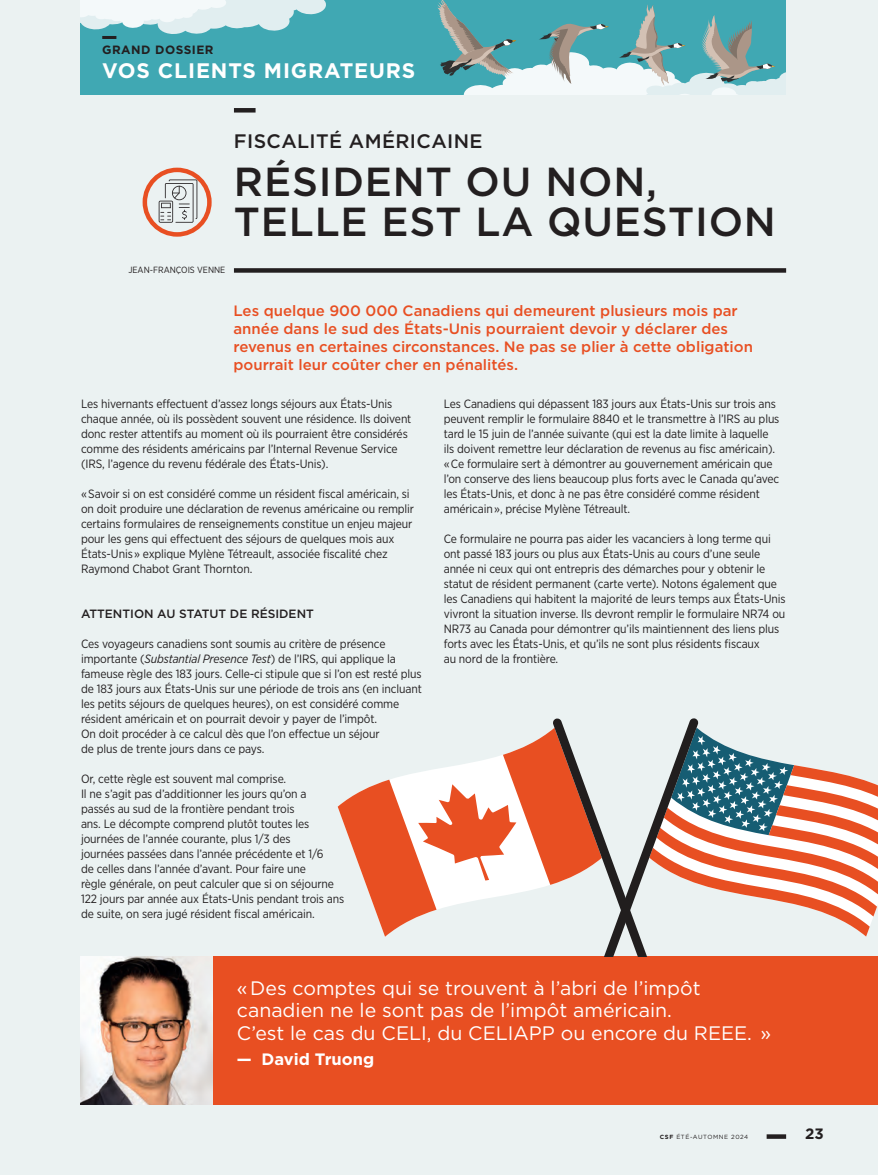
<style>
.page{position:relative;width:878px;height:1175px;background:#fff}
.page>*{position:absolute;margin:0;border:0;box-sizing:border-box;transform-origin:0 0}
.t1{font:500 40.5px/40.5px "Gotham";letter-spacing:.02em;color:#231f20}
.t2{font:700 21px "Gotham";letter-spacing:.04em;color:#fff}
.t3{font:19.5px/22.5px "Gotham";color:#fff}
.t4{font:500 19.5px "Gotham";letter-spacing:.02em;color:#231f20}
.t5{font:700 16.5px "Gotham";color:#fff}
.t6{font:500 15px/18px "Gotham";color:#e84f22}
.t7{font:700 15px "Gotham";color:#231f20}
.t8{font:12px/15px "Gotham Narrow";letter-spacing:-.01em;color:#231f20}
.t9{font:500 12px "Gotham";color:#231f20}
.t10{font:700 12px "Gotham";letter-spacing:.04em;color:#231f20}
.t11{font:9px "Gotham Narrow";color:#231f20}
.t12{font:6px "Gotham";letter-spacing:.1em;color:#231f20}
.s1{font-style:italic}
.s2{font-weight:700}
</style>
<div class="page">
<div style="left:0;top:0;width:878px;height:1174px;background:#ebf2f2"></div>
<div style="left:234px;top:268px;width:552px;height:5px;background:#231f20"></div>
<hr style="left:234px;top:108px;width:21px;height:4px;background:#231f20">
<div style="left:143px;top:168px;width:69px;height:69px;border:4px solid #e84f22;border-radius:50%"></div>
<div style="left:81px;top:0;width:704px;height:94px;background:#40a8b3"></div>
<svg style="left:81px;top:0;width:245px;height:34px"></svg>
<svg style="left:437px;top:0;width:348px;height:94px"></svg>
<hr style="left:102px;top:36px;width:14px;height:3px;background:#231f20">
<svg style="left:159px;top:179px;width:38px;height:44px"></svg>
<div style="left:80px;top:956px;width:798px;height:148px;background:#e84f22"></div>
<img style="left:80px;top:956px;width:133px;height:148px">
<svg style="left:338px;top:718px;width:540px;height:238px"></svg>
<svg style="left:766px;top:1134px;width:20px;height:4px"></svg>
<p class="t10" style="left:102px;top:42px;width:113px">GRAND DOSSIER</p>
<h2 class="t2" style="left:102px;top:57px;width:314px">VOS CLIENTS MIGRATEURS</h2>
<h3 class="t4" style="left:234px;top:128px;width:250px">FISCALITÉ AMÉRICAINE</h3>
<h1 class="t1" style="left:234px;top:161px;width:543px">RÉSIDENT OU NON,<br>TELLE EST LA QUESTION</h1>
<p class="t11" style="left:128px;top:264px;width:98px">JEAN-FRANÇOIS VENNE</p>
<p class="t6" style="left:233px;top:301px;width:521px">Les quelque 900 000 Canadiens qui demeurent plusieurs mois par année dans le sud des États-Unis pourraient devoir y déclarer des revenus en certaines circonstances. Ne pas se plier à cette obligation pourrait leur coûter cher en pénalités.</p>
<p class="t8" style="left:81px;top:396px;width:332px">Les hivernants effectuent d’assez longs séjours aux États-Unis chaque année, où ils possèdent souvent une résidence. Ils doivent donc rester attentifs au moment où ils pourraient être considérés comme des résidents américains par l’Internal Revenue Service (IRS, l’agence du revenu fédérale des États-Unis).</p>
<p class="t8" style="left:81px;top:486px;width:334px">« Savoir si on est considéré comme un résident fiscal américain, si on doit produire une déclaration de revenus américaine ou remplir certains formulaires de renseignements constitue un enjeu majeur pour les gens qui effectuent des séjours de quelques mois aux États-Unis » explique Mylène Tétreault, associée fiscalité chez Raymond Chabot Grant Thornton.</p>
<p class="t9" style="left:81px;top:606px;width:234px">ATTENTION AU STATUT DE RÉSIDENT</p>
<p class="t8" style="left:81px;top:636px;width:342px">Ces voyageurs canadiens sont soumis au critère de présence importante (<span class="s1">Substantial Presence Test</span>) de l’IRS, qui applique la fameuse règle des 183 jours. Celle-ci stipule que si l’on est resté plus de 183 jours aux États-Unis sur une période de trois ans (en incluant les petits séjours de quelques heures), on est considéré comme résident américain et on pourrait devoir y payer de l’impôt.<br>On doit procéder à ce calcul dès que l’on effectue un séjour<br>de plus de trente jours dans ce pays.</p>
<p class="t8" style="left:81px;top:771px;width:265px">Or, cette règle est souvent mal comprise.<br>Il ne s’agit pas d’additionner les jours qu’on a<br>passés au sud de la frontière pendant trois<br>ans. Le décompte comprend plutôt toutes les journées de l’année courante, plus 1/3 des<br>journées passées dans l’année précédente et 1/6<br>de celles dans l’année d’avant. Pour faire une<br>règle générale, on peut calculer que si on séjourne 122 jours par année aux États-Unis pendant trois ans de suite, on sera jugé résident fiscal américain.</p>
<p class="t8" style="left:443px;top:396px;width:337px">Les Canadiens qui dépassent 183 jours aux États-Unis sur trois ans peuvent remplir le formulaire 8840 et le transmettre à l’IRS au plus tard le 15 juin de l’année suivante (qui est la date limite à laquelle ils doivent remettre leur déclaration de revenus au fisc américain). « Ce formulaire sert à démontrer au gouvernement américain que l’on conserve des liens beaucoup plus forts avec le Canada qu’avec les États-Unis, et donc à ne pas être considéré comme résident américain », précise Mylène Tétreault.</p>
<p class="t8" style="left:443px;top:531px;width:343px">Ce formulaire ne pourra pas aider les vacanciers à long terme qui ont passé 183 jours ou plus aux États-Unis au cours d’une seule année ni ceux qui ont entrepris des démarches pour y obtenir le statut de résident permanent (carte verte). Notons également que les Canadiens qui habitent la majorité de leurs temps aux États-Unis vivront la situation inverse. Ils devront remplir le formulaire NR74 ou NR73 au Canada pour démontrer qu’ils maintiennent des liens plus forts avec les États-Unis, et qu’ils ne sont plus résidents fiscaux<br>au nord de la frontière.</p>
<h3 class="t3" style="left:237px;top:976px;width:536px">« Des comptes qui se trouvent à l’abri de l’impôt canadien ne le sont pas de l’impôt américain.<br>C’est le cas du CELI, du CELIAPP ou encore du REEE. »</h3>
<h3 class="t5" style="left:237px;top:1048px;width:139px">— David Truong</h3>
<p class="t12" style="left:660px;top:1132px;width:90px"><span class="s2">CSF</span> ÉTÉ-AUTOMNE 2024</p>
<p class="t7" style="left:805px;top:1123px;width:20px">23</p>
</div>
